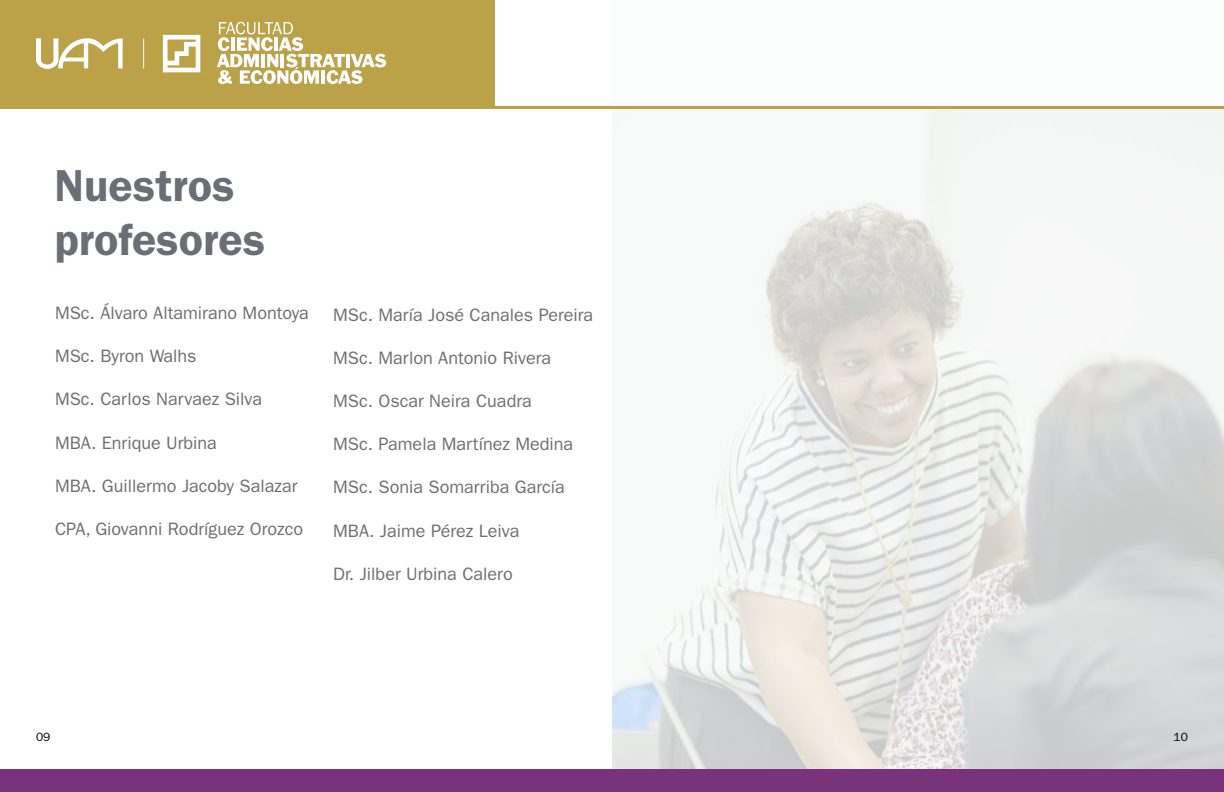
<style>
.page{position:relative;width:1224px;height:792px;background:#fff}
.page>*{position:absolute;margin:0;border:0;box-sizing:border-box;transform-origin:0 0}
.t1{font:600 45px/54px "ITC Franklin Gothic Std";color:#6b6e75}
.t2{font:18px "ITC Franklin Gothic Std";color:#6d6e71}
.t3{font:12px "ITC Franklin Gothic Std";color:#000}
</style>
<div class="page">
<svg style="left:612px;top:108px;width:612px;height:661px"></svg>
<div style="left:0;top:769px;width:1224px;height:23px;background:#7a337a"></div>
<hr style="left:0;top:106px;width:1224px;height:2px;background:#bba249">
<div style="left:0;top:0;width:494px;height:106px;background:#bba249"></div>
<svg style="left:163px;top:35px;width:37px;height:37px"></svg>
<svg style="left:217px;top:22px;width:169px;height:62px"></svg>
<svg style="left:36px;top:38px;width:87px;height:31px"></svg>
<hr style="left:143px;top:39px;width:1px;height:30px;background:#fff">
<h1 class="t1" style="left:55px;top:158px;width:212px">Nuestros profesores</h1>
<p class="t2" style="left:55px;top:303px;width:255px">MSc. Álvaro Altamirano Montoya</p>
<p class="t2" style="left:55px;top:346px;width:143px">MSc. Byron Walhs</p>
<p class="t2" style="left:55px;top:389px;width:209px">MSc. Carlos Narvaez Silva</p>
<p class="t2" style="left:55px;top:432px;width:163px">MBA. Enrique Urbina</p>
<p class="t2" style="left:55px;top:475px;width:244px">MBA. Guillermo Jacoby Salazar</p>
<p class="t2" style="left:55px;top:519px;width:250px">CPA, Giovanni Rodríguez Orozco</p>
<p class="t2" style="left:333px;top:304px;width:262px">MSc. María José Canales Pereira</p>
<p class="t2" style="left:333px;top:347px;width:220px">MSc. Marlon Antonio Rivera</p>
<p class="t2" style="left:333px;top:391px;width:200px">MSc. Oscar Neira Cuadra</p>
<p class="t2" style="left:333px;top:434px;width:242px">MSc. Pamela Martínez Medina</p>
<p class="t2" style="left:333px;top:477px;width:233px">MSc. Sonia Somarriba García</p>
<p class="t2" style="left:333px;top:520px;width:188px">MBA. Jaime Pérez Leiva</p>
<p class="t2" style="left:333px;top:563px;width:181px">Dr. Jilber Urbina Calero</p>
<p class="t3" style="left:36px;top:730px;width:16px">09</p>
<p class="t3" style="left:1174px;top:730px;width:16px">10</p>
</div>
